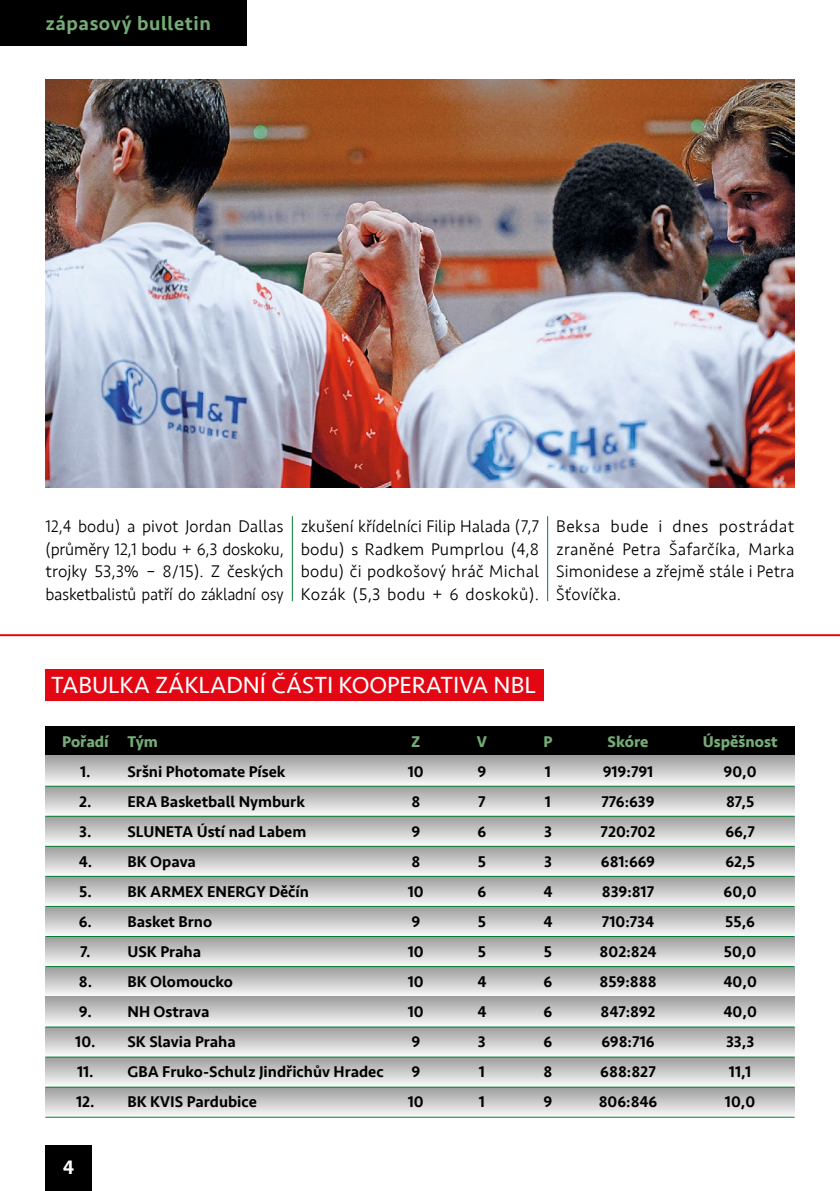
<style>
.page{position:relative;width:840px;height:1191px;background:#fff}
.page>*{position:absolute;margin:0;border:0;box-sizing:border-box;transform-origin:0 0}
.t1{font:24px "Seravek";color:#fff}
.t2{font:500 20px "Seravek";letter-spacing:.03em;color:#75ab76}
.t3{font:500 20px "Seravek";color:#fff}
.t4{font:300 17.4px/22.6px "Seravek";letter-spacing:.01em;color:#000;text-align:justify}
.t5{font:300 17.4px/22.6px "Seravek";letter-spacing:.01em;color:#000;text-align:justify;scale:.94 1}
.t6{font:500 16px "Seravek";color:#000}
.t7{font:700 16px "Seravek";color:#75ab76}
</style>
<div class="page">
<img style="left:45px;top:79px;width:749px;height:409px">
<hr style="left:547px;top:516px;width:1px;height:85px;background:#007e31">
<hr style="left:292px;top:516px;width:1px;height:85px;background:#007e31">
<div style="left:45px;top:1145px;width:47px;height:46px;background:#000"></div>
<div style="left:0;top:0;width:247px;height:45px;background:#000"></div>
<div style="left:45px;top:669px;width:498px;height:31px;background:#e30613"></div>
<div style="left:45px;top:726px;width:749px;height:29px;background:#000"></div>
<div style="left:45px;top:876px;width:749px;height:30px;background:linear-gradient(to bottom,#9b9b9b,#f6f6f6)"></div>
<div style="left:45px;top:906px;width:749px;height:30px;background:linear-gradient(to bottom,#9a9a9a,#f5f5f5)"></div>
<div style="left:45px;top:936px;width:749px;height:30px;background:linear-gradient(to bottom,#9a9a9a,#f5f5f5)"></div>
<svg style="left:45px;top:967px;width:749px;height:27px"></svg>
<div style="left:45px;top:755px;width:749px;height:30px;background:linear-gradient(to bottom,#9b9b9b,#f5f5f5)"></div>
<svg style="left:45px;top:786px;width:749px;height:27px"></svg>
<svg style="left:45px;top:816px;width:749px;height:27px"></svg>
<div style="left:45px;top:846px;width:749px;height:30px;background:linear-gradient(to bottom,#9c9c9c,#f6f6f6)"></div>
<hr style="left:45px;top:785px;width:749px;height:1px;background:#007e31">
<hr style="left:45px;top:815px;width:749px;height:1px;background:#007e31">
<hr style="left:45px;top:845px;width:749px;height:1px;background:#007e31">
<hr style="left:45px;top:876px;width:749px;height:1px;background:#007e31">
<hr style="left:45px;top:906px;width:749px;height:1px;background:#007e31">
<hr style="left:45px;top:936px;width:749px;height:1px;background:#007e31">
<hr style="left:45px;top:966px;width:749px;height:1px;background:#007e31">
<div style="left:45px;top:996px;width:749px;height:30px;background:linear-gradient(to bottom,#9b9b9b,#f6f6f6)"></div>
<div style="left:45px;top:1026px;width:749px;height:30px;background:linear-gradient(to bottom,#9a9a9a,#f5f5f5)"></div>
<div style="left:45px;top:1056px;width:749px;height:30px;background:linear-gradient(to bottom,#9a9a9a,#f5f5f5)"></div>
<svg style="left:45px;top:1087px;width:749px;height:28px"></svg>
<hr style="left:45px;top:1026px;width:749px;height:1px;background:#007e31">
<hr style="left:45px;top:1056px;width:749px;height:1px;background:#007e31">
<hr style="left:45px;top:1086px;width:749px;height:1px;background:#007e31">
<hr style="left:45px;top:1116px;width:749px;height:1px;background:#007e31">
<hr style="left:0;top:634px;width:839px;height:2px;background:#e30613">
<p class="t2" style="left:45px;top:11px;width:167px">zápasový bulletin</p>
<p class="t5" style="left:45px;top:515px;width:255px">12,4 bodu) a pivot Jordan Dallas (průměry 12,1 bodu + 6,3 doskoku, trojky 53,3% – 8/15). Z českých basketbalistů patří do základní osy</p>
<p class="t4" style="left:300px;top:515px;width:240px">zkušení křídelníci Filip Halada (7,7 bodu) s Radkem Pumprlou (4,8 bodu) či podkošový hráč Michal Kozák (5,3 bodu + 6 doskoků).</p>
<p class="t4" style="left:556px;top:515px;width:240px">Beksa bude i dnes postrádat zraněné Petra Šafarčíka, Marka Simonidese a zřejmě stále i Petra Šťovíčka.</p>
<h1 class="t1" style="left:51px;top:666px;width:486px">TABULKA ZÁKLADNÍ ČÁSTI KOOPERATIVA NBL</h1>
<p class="t7" style="left:62px;top:729px;width:97px">Pořadí Tým</p>
<p class="t7" style="left:411px;top:729px;width:11px">Z</p>
<p class="t7" style="left:476px;top:729px;width:12px">V</p>
<p class="t7" style="left:543px;top:729px;width:10px">P</p>
<p class="t7" style="left:607px;top:729px;width:42px">Skóre</p>
<p class="t7" style="left:702px;top:729px;width:76px">Úspěšnost</p>
<p class="t6" style="left:80px;top:761px;width:207px">1. Sršni Photomate Písek</p>
<p class="t6" style="left:407px;top:761px;width:17px">10</p>
<p class="t6" style="left:477px;top:761px;width:10px">9</p>
<p class="t6" style="left:544px;top:761px;width:8px">1</p>
<p class="t6" style="left:602px;top:761px;width:52px">919:791</p>
<p class="t6" style="left:723px;top:761px;width:35px">90,0</p>
<p class="t6" style="left:79px;top:791px;width:227px">2. ERA Basketball Nymburk</p>
<p class="t6" style="left:411px;top:791px;width:10px">8</p>
<p class="t6" style="left:478px;top:791px;width:9px">7</p>
<p class="t6" style="left:544px;top:791px;width:8px">1</p>
<p class="t6" style="left:601px;top:791px;width:55px">776:639</p>
<p class="t6" style="left:725px;top:791px;width:30px">87,5</p>
<p class="t6" style="left:79px;top:821px;width:228px">3. SLUNETA Ústí nad Labem</p>
<p class="t6" style="left:411px;top:821px;width:10px">9</p>
<p class="t6" style="left:477px;top:821px;width:10px">6</p>
<p class="t6" style="left:543px;top:821px;width:9px">3</p>
<p class="t6" style="left:600px;top:821px;width:56px">720:702</p>
<p class="t6" style="left:725px;top:821px;width:31px">66,7</p>
<p class="t6" style="left:79px;top:851px;width:119px">4. BK Opava</p>
<p class="t6" style="left:411px;top:851px;width:10px">8</p>
<p class="t6" style="left:477px;top:851px;width:10px">5</p>
<p class="t6" style="left:543px;top:851px;width:9px">3</p>
<p class="t6" style="left:600px;top:851px;width:56px">681:669</p>
<p class="t6" style="left:725px;top:851px;width:31px">62,5</p>
<p class="t6" style="left:79px;top:881px;width:231px">5. BK ARMEX ENERGY Děčín</p>
<p class="t6" style="left:407px;top:881px;width:17px">10</p>
<p class="t6" style="left:477px;top:881px;width:10px">6</p>
<p class="t6" style="left:543px;top:881px;width:11px">4</p>
<p class="t6" style="left:601px;top:881px;width:54px">839:817</p>
<p class="t6" style="left:723px;top:881px;width:35px">60,0</p>
<p class="t6" style="left:79px;top:911px;width:135px">6. Basket Brno</p>
<p class="t6" style="left:411px;top:911px;width:10px">9</p>
<p class="t6" style="left:477px;top:911px;width:10px">5</p>
<p class="t6" style="left:543px;top:911px;width:11px">4</p>
<p class="t6" style="left:601px;top:911px;width:54px">710:734</p>
<p class="t6" style="left:724px;top:911px;width:31px">55,6</p>
<p class="t6" style="left:80px;top:941px;width:122px">7. USK Praha</p>
<p class="t6" style="left:407px;top:941px;width:17px">10</p>
<p class="t6" style="left:477px;top:941px;width:10px">5</p>
<p class="t6" style="left:543px;top:941px;width:10px">5</p>
<p class="t6" style="left:599px;top:941px;width:58px">802:824</p>
<p class="t6" style="left:723px;top:941px;width:34px">50,0</p>
<p class="t6" style="left:79px;top:971px;width:156px">8. BK Olomoucko</p>
<p class="t6" style="left:407px;top:971px;width:17px">10</p>
<p class="t6" style="left:477px;top:971px;width:11px">4</p>
<p class="t6" style="left:543px;top:971px;width:10px">6</p>
<p class="t6" style="left:599px;top:971px;width:59px">859:888</p>
<p class="t6" style="left:723px;top:971px;width:35px">40,0</p>
<p class="t6" style="left:79px;top:1001px;width:132px">9. NH Ostrava</p>
<p class="t6" style="left:407px;top:1001px;width:17px">10</p>
<p class="t6" style="left:477px;top:1001px;width:11px">4</p>
<p class="t6" style="left:543px;top:1001px;width:10px">6</p>
<p class="t6" style="left:600px;top:1001px;width:56px">847:892</p>
<p class="t6" style="left:723px;top:1001px;width:35px">40,0</p>
<p class="t6" style="left:75px;top:1031px;width:162px">10. SK Slavia Praha</p>
<p class="t6" style="left:411px;top:1031px;width:10px">9</p>
<p class="t6" style="left:477px;top:1031px;width:9px">3</p>
<p class="t6" style="left:543px;top:1031px;width:10px">6</p>
<p class="t6" style="left:601px;top:1031px;width:55px">698:716</p>
<p class="t6" style="left:725px;top:1031px;width:30px">33,3</p>
<p class="t6" style="left:77px;top:1061px;width:308px">11. GBA Fruko-Schulz Jindřichův Hradec</p>
<p class="t6" style="left:411px;top:1061px;width:10px">9</p>
<p class="t6" style="left:478px;top:1061px;width:8px">1</p>
<p class="t6" style="left:543px;top:1061px;width:10px">8</p>
<p class="t6" style="left:600px;top:1061px;width:57px">688:827</p>
<p class="t6" style="left:728px;top:1061px;width:24px">11,1</p>
<p class="t6" style="left:76px;top:1091px;width:182px">12. BK KVIS Pardubice</p>
<p class="t6" style="left:407px;top:1091px;width:17px">10</p>
<p class="t6" style="left:478px;top:1091px;width:8px">1</p>
<p class="t6" style="left:543px;top:1091px;width:10px">9</p>
<p class="t6" style="left:598px;top:1091px;width:60px">806:846</p>
<p class="t6" style="left:724px;top:1091px;width:32px">10,0</p>
<p class="t3" style="left:63px;top:1154px;width:13px">4</p>
</div>
